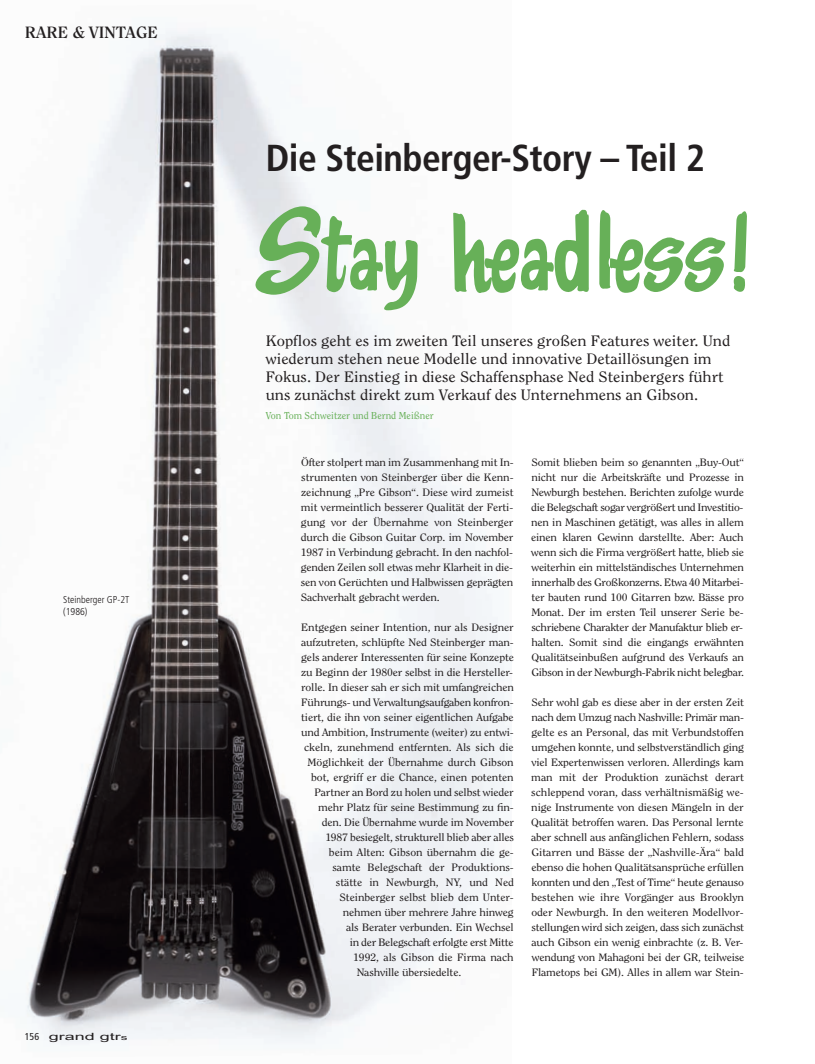
<style>
.page{position:relative;width:815px;height:1064px;background:#fff}
.page>*{position:absolute;margin:0;border:0;box-sizing:border-box;transform-origin:0 0}
.t1{font:700 condensed 37.5px "Frutiger LT Std";letter-spacing:-.015em;color:#231f20}
.t2{font:700 16.25px "Clearface Std";color:#231f20;scale:1.05 1}
.t3{font:15px/18px "Clearface Std";color:#231f20;scale:1.1 1}
.t4{font:10.62px/15px "Clearface Std";letter-spacing:-.015em;color:#231f20;text-align:justify;scale:1.1 1}
.t5{font:10px "Clearface Std";color:#67b058}
.t6{font:300 condensed 10px/12px "Frutiger LT Std";color:#231f20}
.t7{font:10px "Arial";color:#231f20;scale:1.8 1}
.s1{font-family:"Frutiger LT Std";font-stretch:condensed}
.s2{font-size:7.5px}
</style>
<div class="page">
<img style="left:5px;top:30px;width:505px;height:1015px">
<svg style="left:255px;top:206px;width:492px;height:104px"></svg>
<h2 class="t2" style="left:25px;top:22px;width:128px">RARE &amp; VINTAGE</h2>
<p class="t6" style="left:63px;top:593px;width:68px">Steinberger GP-2T (1986)</p>
<p class="t7" style="left:25px;top:1029px;width:59px"><span class="s1">156</span> grand gtr<span class="s2">s</span></p>
<h1 class="t1" style="left:266px;top:135px;width:441px">Die Steinberger-Story – Teil 2</h1>
<p class="t3" style="left:266px;top:331px;width:424px">Kopflos geht es im zweiten Teil unseres großen Features weiter. Und wiederum stehen neue Modelle und innovative Detaillösungen im Fokus. Der Einstieg in diese Schaffensphase Ned Steinbergers führt uns zunächst direkt zum Verkauf des Unternehmens an Gibson.</p>
<p class="t5" style="left:266px;top:409px;width:170px">Von Tom Schweitzer und Bernd Meißner</p>
<p class="t4" style="left:301px;top:455px;width:195px">Öfter stolpert man im Zusammenhang mit In&shy;strumenten von Steinberger über die Kenn&shy;zeichnung „Pre Gibson“. Diese wird zumeist mit vermeintlich besserer Qualität der Ferti&shy;gung vor der Übernahme von Steinberger durch die Gibson Guitar Corp. im November 1987 in Verbindung gebracht. In den nachfol&shy;genden Zeilen soll etwas mehr Klarheit in die&shy;sen von Gerüchten und Halbwissen geprägten Sachverhalt gebracht werden.</p>
<p class="t4" style="left:301px;top:620px;width:195px">Entgegen seiner Intention, nur als Designer</p>
<p class="t4" style="left:301px;top:635px;width:195px">aufzutreten, schlüpfte Ned Steinberger man-</p>
<p class="t4" style="left:301px;top:650px;width:195px">gels anderer Interessenten für seine Konzepte</p>
<p class="t4" style="left:301px;top:665px;width:194px">zu Beginn der 1980er selbst in die Hersteller-</p>
<p class="t4" style="left:301px;top:680px;width:195px">rolle. In dieser sah er sich mit umfangreichen</p>
<p class="t4" style="left:301px;top:695px;width:195px">Führungs- und Verwaltungsaufgaben konfron-</p>
<p class="t4" style="left:301px;top:710px;width:195px">tiert, die ihn von seiner eigentlichen Aufgabe</p>
<p class="t4" style="left:301px;top:725px;width:195px">und Ambition, Instrumente (weiter) zu entwi-</p>
<p class="t4" style="left:304px;top:740px;width:192px">ckeln, zunehmend entfernten. Als sich die</p>
<p class="t4" style="left:308px;top:755px;width:189px">Möglichkeit der Übernahme durch Gibson</p>
<p class="t4" style="left:311px;top:770px;width:186px">bot, ergriff er die Chance, einen potenten</p>
<p class="t4" style="left:315px;top:785px;width:183px">Partner an Bord zu holen und selbst wieder</p>
<p class="t4" style="left:318px;top:800px;width:179px">mehr Platz für seine Bestimmung zu fin-</p>
<p class="t4" style="left:322px;top:815px;width:176px">den. Die Übernahme wurde im November</p>
<p class="t4" style="left:325px;top:830px;width:173px">1987 besiegelt, strukturell blieb aber alles</p>
<p class="t4" style="left:329px;top:845px;width:170px">beim Alten: Gibson übernahm die ge-</p>
<p class="t4" style="left:332px;top:860px;width:166px">samte Belegschaft der Produktions-</p>
<p class="t4" style="left:336px;top:875px;width:163px">stätte in Newburgh, NY, und Ned</p>
<p class="t4" style="left:339px;top:890px;width:160px">Steinberger selbst blieb dem Unter-</p>
<p class="t4" style="left:343px;top:905px;width:157px">nehmen über mehrere Jahre hinweg</p>
<p class="t4" style="left:346px;top:920px;width:154px">als Berater verbunden. Ein Wechsel</p>
<p class="t4" style="left:350px;top:935px;width:151px">in der Belegschaft erfolgte erst Mitte</p>
<p class="t4" style="left:353px;top:950px;width:147px">1992, als Gibson die Firma nach</p>
<p class="t4" style="left:357px;top:965px;width:97px">Nashville übersiedelte.</p>
<p class="t4" style="left:531px;top:455px;width:195px">Somit blieben beim so genannten „Buy-Out“ nicht nur die Arbeitskräfte und Prozesse in Newburgh bestehen. Berichten zufolge wurde die Belegschaft sogar vergrößert und Investitio&shy;nen in Maschinen getätigt, was alles in allem einen klaren Gewinn darstellte. Aber: Auch wenn sich die Firma vergrößert hatte, blieb sie weiterhin ein mittelständisches Unternehmen innerhalb des Großkonzerns. Etwa 40 Mitarbei&shy;ter bauten rund 100 Gitarren bzw. Bässe pro Monat. Der im ersten Teil unserer Serie be&shy;schriebene Charakter der Manufaktur blieb er&shy;halten. Somit sind die eingangs erwähnten Qualitätseinbußen aufgrund des Verkaufs an Gibson in der Newburgh-Fabrik nicht belegbar.</p>
<p class="t4" style="left:531px;top:695px;width:195px">Sehr wohl gab es diese aber in der ersten Zeit nach dem Umzug nach Nashville: Primär man&shy;gelte es an Personal, das mit Verbundstoffen umgehen konnte, und selbstverständlich ging viel Expertenwissen verloren. Allerdings kam man mit der Produktion zunächst derart schleppend voran, dass verhältnismäßig we&shy;nige Instrumente von diesen Mängeln in der Qualität betroffen waren. Das Personal lernte aber schnell aus anfänglichen Fehlern, sodass Gitarren und Bässe der „Nashville-Ära“ bald ebenso die hohen Qualitätsansprüche erfüllen konnten und den „Test of Time“ heute genauso bestehen wie ihre Vorgänger aus Brooklyn oder Newburgh. In den weiteren Modellvor&shy;stellungen wird sich zeigen, dass sich zunächst auch Gibson ein wenig einbrachte (z. B. Ver&shy;wendung von Mahagoni bei der GR, teilweise Flametops bei GM). Alles in allem war Stein-</p>
</div>
